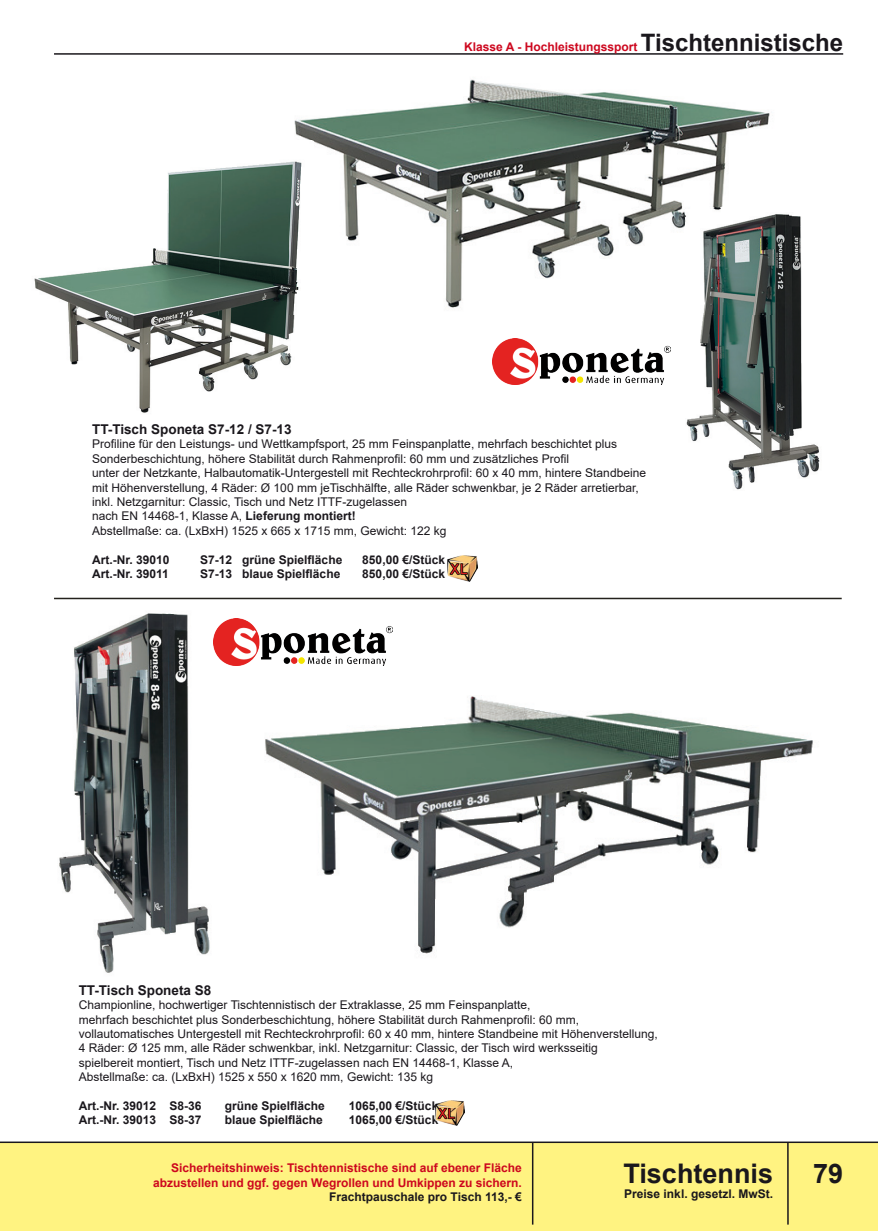
<style>
.page{position:relative;width:878px;height:1231px;background:#fff}
.page>*{position:absolute;margin:0;border:0;box-sizing:border-box;transform-origin:0 0}
.t1{font:700 27px "Arial";color:#1a171c}
.t2{font:700 13.5px "Arial";color:#1a171c}
.t3{font:12px "Arial";color:#1a171c}
.t4{font:700 12px "Arial";color:#1a171c}
.t5{font:700 12px "Arial";color:#cd071e}
.s1{font-size:24px;color:#1a171c}
.s2{font-weight:700}
</style>
<div class="page">
<div style="left:0;top:1142px;width:877px;height:88px;background:#fff381"></div>
<hr style="left:54px;top:53px;width:789px;height:2px;background:#1a171c">
<hr style="left:787px;top:1142px;width:1px;height:82px;background:#1a171c">
<hr style="left:532px;top:1142px;width:1px;height:82px;background:#1a171c">
<hr style="left:0;top:1141px;width:877px;height:1px;background:#1a171c">
<img style="left:34px;top:162px;width:261px;height:251px">
<img style="left:686px;top:214px;width:134px;height:276px">
<img style="left:294px;top:79px;width:476px;height:229px">
<img style="left:289px;top:141px;width:25px;height:173px">
<img style="left:685px;top:209px;width:89px;height:105px">
<img style="left:265px;top:696px;width:548px;height:258px">
<img style="left:59px;top:613px;width:151px;height:360px">
<svg style="left:54px;top:597px;width:787px;height:2px;background:#74736f"></svg>
<img style="left:448px;top:556px;width:29px;height:25px">
<img style="left:435px;top:1100px;width:30px;height:25px">
<img style="left:492px;top:338px;width:178px;height:46px">
<img style="left:213px;top:619px;width:179px;height:46px">
<p class="t5" style="left:464px;top:38px;width:380px">Klasse A - Hochleistungssport <span class="s1">Tischtennistische</span></p>
<p class="t2" style="left:92px;top:419px;width:201px">TT-Tisch Sponeta S7-12 / S7-13</p>
<p class="t3" style="left:92px;top:436px;width:526px">Profiline für den Leistungs- und Wettkampfsport, 25 mm Feinspanplatte, mehrfach beschichtet plus</p>
<p class="t3" style="left:92px;top:450px;width:478px">Sonderbeschichtung, höhere Stabilität durch Rahmenprofil: 60 mm und zusätzliches Profil</p>
<p class="t3" style="left:92px;top:464px;width:555px">unter der Netzkante, Halbautomatik-Untergestell mit Rechteckrohrprofil: 60 x 40 mm, hintere Standbeine</p>
<p class="t3" style="left:92px;top:479px;width:548px">mit Höhenverstellung, 4 Räder: Ø 100 mm jeTischhälfte, alle Räder schwenkbar, je 2 Räder arretierbar,</p>
<p class="t3" style="left:92px;top:493px;width:316px">inkl. Netzgarnitur: Classic, Tisch und Netz ITTF-zugelassen</p>
<p class="t3" style="left:92px;top:508px;width:265px">nach EN 14468-1, Klasse A, <span class="s2">Lieferung montiert!</span></p>
<p class="t3" style="left:92px;top:522px;width:356px">Abstellmaße: ca. (LxBxH) 1525 x 665 x 1715 mm, Gewicht: 122 kg</p>
<p class="t4" style="left:92px;top:551px;width:79px">Art.-Nr. 39010</p>
<p class="t4" style="left:200px;top:551px;width:144px">S7-12 grüne Spielfläche</p>
<p class="t4" style="left:362px;top:551px;width:84px">850,00 €/Stück</p>
<p class="t4" style="left:92px;top:565px;width:78px">Art.-Nr. 39011</p>
<p class="t4" style="left:200px;top:565px;width:142px">S7-13 blaue Spielfläche</p>
<p class="t4" style="left:362px;top:565px;width:84px">850,00 €/Stück</p>
<p class="t2" style="left:79px;top:980px;width:134px">TT-Tisch Sponeta S8</p>
<p class="t3" style="left:79px;top:996px;width:453px">Championline, hochwertiger Tischtennistisch der Extraklasse, 25 mm Feinspanplatte,</p>
<p class="t3" style="left:79px;top:1010px;width:502px">mehrfach beschichtet plus Sonderbeschichtung, höhere Stabilität durch Rahmenprofil: 60 mm,</p>
<p class="t3" style="left:79px;top:1025px;width:580px">vollautomatisches Untergestell mit Rechteckrohrprofil: 60 x 40 mm, hintere Standbeine mit Höhenverstellung,</p>
<p class="t3" style="left:79px;top:1039px;width:520px">4 Räder: Ø 125 mm, alle Räder schwenkbar, inkl. Netzgarnitur: Classic, der Tisch wird werksseitig</p>
<p class="t3" style="left:79px;top:1054px;width:436px">spielbereit montiert, Tisch und Netz ITTF-zugelassen nach EN 14468-1, Klasse A,</p>
<p class="t3" style="left:79px;top:1068px;width:356px">Abstellmaße: ca. (LxBxH) 1525 x 550 x 1620 mm, Gewicht: 135 kg</p>
<p class="t4" style="left:79px;top:1097px;width:124px">Art.-Nr. 39012 S8-36</p>
<p class="t4" style="left:225px;top:1097px;width:102px">grüne Spielfläche</p>
<p class="t4" style="left:349px;top:1097px;width:91px">1065,00 €/Stück</p>
<p class="t4" style="left:79px;top:1111px;width:124px">Art.-Nr. 39013 S8-37</p>
<p class="t4" style="left:225px;top:1111px;width:100px">blaue Spielfläche</p>
<p class="t4" style="left:349px;top:1111px;width:91px">1065,00 €/Stück</p>
<p class="t5" style="left:171px;top:1159px;width:352px">Sicherheitshinweis: Tischtennistische sind auf ebener Fläche</p>
<p class="t5" style="left:153px;top:1173px;width:370px">abzustellen und ggf. gegen Wegrollen und Umkippen zu sichern.</p>
<p class="t4" style="left:329px;top:1188px;width:194px">Frachtpauschale pro Tisch 113,- €</p>
<h1 class="t1" style="left:623px;top:1154px;width:151px">Tischtennis</h1>
<h1 class="t1" style="left:813px;top:1154px;width:32px">79</h1>
<p class="t4" style="left:624px;top:1184px;width:150px">Preise inkl. gesetzl. MwSt.</p>
</div>
